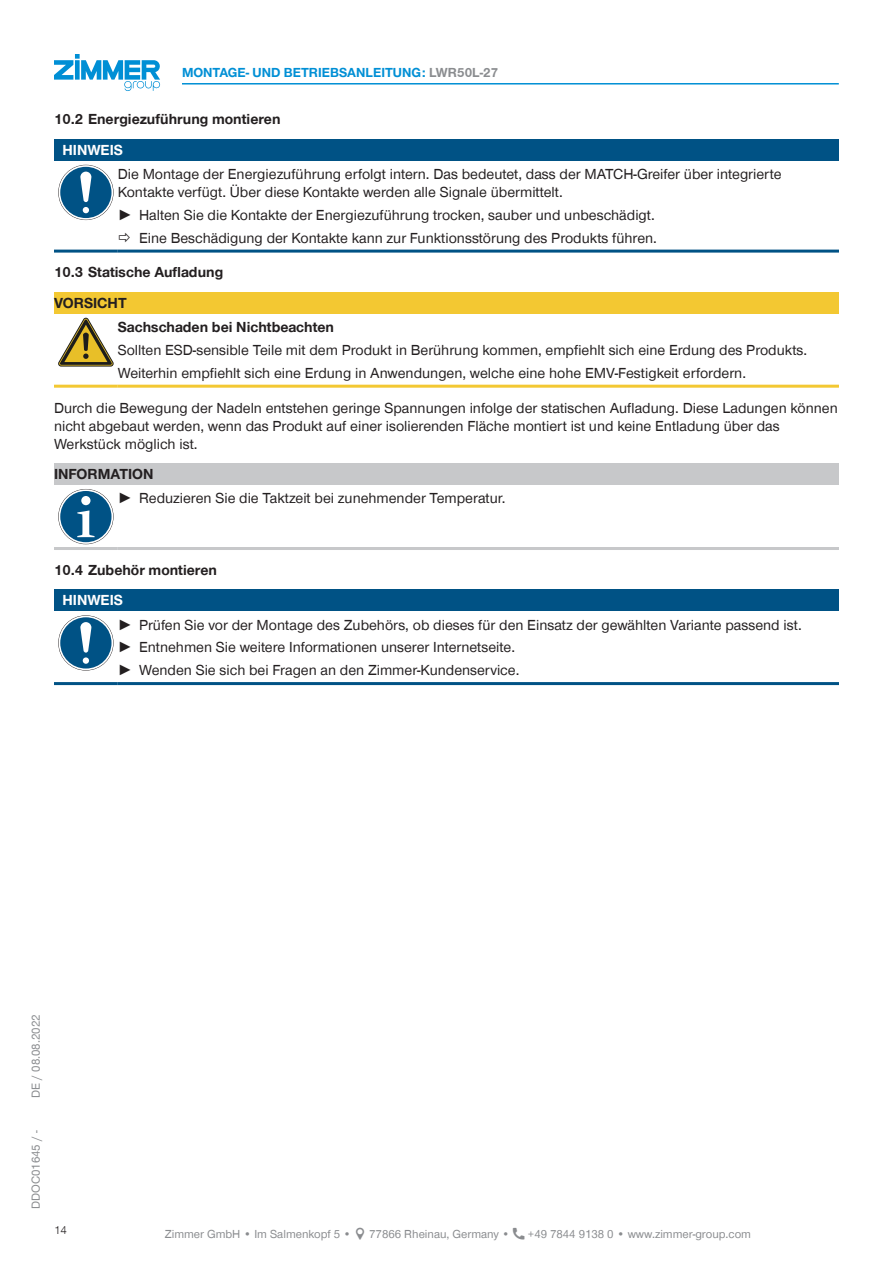
<style>
.page{position:relative;width:893px;height:1263px;background:#fff}
.page>*{position:absolute;margin:0;border:0;box-sizing:border-box;transform-origin:0 0}
.CB_AF_TD-Text{font:15px/18px "Zimmer Group Sans Global";color:#231f20}
.CB_AF_TD-Text-2{font:700 15px "Zimmer Group Sans Global";color:#231f20}
.CB_AF_TD-Signalwort{font:700 15px "Zimmer Group Sans Global";color:#231f20}
.CB_AF_TD-Signalwort-2{font:700 15px "Zimmer Group Sans Global";color:#fff}
.CB_AF_TD-Kopfzeile{font:700 13.5px "Zimmer Group Sans Global";color:#008fd5}
.CB_AF_TD-Fusszeile{font:12px "Zimmer Group Sans Global";color:#8a8c8f}
.CB_AF_TD-Seitenrand{font:12px "Zimmer Group Sans";color:#8a8c8f}
.CB_AF_Seitenzahl_lin{font:300 12px "Zimmer Group Sans";color:#231f20}
.s1{color:#8a8c8f}
.s2{font-family:"Zimmer Group Sans"}
</style>
<div class="page">
<svg style="left:54px;top:54px;width:106px;height:37px"></svg>
<div style="left:54px;top:139px;width:785px;height:22px;background:#005285"></div>
<hr style="left:54px;top:250px;width:64px;height:3px;background:#005285">
<hr style="left:118px;top:250px;width:721px;height:3px;background:#005285">
<svg style="left:58px;top:165px;width:56px;height:55px"></svg>
<svg style="left:59px;top:165px;width:54px;height:55px"></svg>
<div style="left:60px;top:167px;width:52px;height:51px;background:#005285;border-radius:50%"></div>
<svg style="left:80px;top:172px;width:11px;height:41px"></svg>
<div style="left:54px;top:292px;width:785px;height:22px;background:#f3c832"></div>
<hr style="left:54px;top:385px;width:64px;height:3px;background:#f3c832">
<hr style="left:118px;top:385px;width:721px;height:3px;background:#f3c832">
<svg style="left:58px;top:318px;width:56px;height:48px"></svg>
<div style="left:54px;top:463px;width:785px;height:22px;background:#c7c8ca"></div>
<hr style="left:54px;top:547px;width:64px;height:3px;background:#c7c8ca">
<hr style="left:118px;top:547px;width:721px;height:3px;background:#c7c8ca">
<svg style="left:58px;top:489px;width:56px;height:55px"></svg>
<svg style="left:59px;top:489px;width:54px;height:55px"></svg>
<div style="left:60px;top:491px;width:52px;height:51px;background:#005285;border-radius:50%"></div>
<svg style="left:77px;top:510px;width:18px;height:27px"></svg>
<div style="left:81px;top:496px;width:9px;height:9px;background:#fff;border-radius:50%"></div>
<div style="left:54px;top:590px;width:785px;height:21px;background:#005285"></div>
<hr style="left:54px;top:682px;width:64px;height:3px;background:#005285">
<hr style="left:118px;top:682px;width:721px;height:3px;background:#005285">
<svg style="left:58px;top:615px;width:56px;height:55px"></svg>
<svg style="left:59px;top:616px;width:54px;height:54px"></svg>
<div style="left:60px;top:617px;width:52px;height:51px;background:#005285;border-radius:50%"></div>
<div style="left:83px;top:657px;width:6px;height:7px;background:#fff;border-radius:50%"></div>
<svg style="left:80px;top:622px;width:11px;height:31px"></svg>
<hr style="left:182px;top:83px;width:657px;height:2px;background:#008fd5">
<p class="CB_AF_TD-Kopfzeile" style="left:182px;top:65px;width:318px">MONTAGE- UND BETRIEBSANLEITUNG: <span class="s1">LWR50L-27</span></p>
<p class="CB_AF_TD-Text-2" style="left:54px;top:110px;width:228px">10.2 Energiezuführung montieren</p>
<p class="CB_AF_TD-Signalwort-2" style="left:63px;top:141px;width:62px">HINWEIS</p>
<p class="CB_AF_TD-Text" style="left:118px;top:165px;width:665px">Die Montage der Energiezuführung erfolgt intern. Das bedeutet, dass der MATCH-Greifer über integrierte<br>Kontakte verfügt. Über diese Kontakte werden alle Signale übermittelt.</p>
<p class="CB_AF_TD-Text" style="left:118px;top:206px;width:539px"><span class="s2">►</span> Halten Sie die Kontakte der Energiezuführung trocken, sauber und unbeschädigt.</p>
<p class="CB_AF_TD-Text" style="left:139px;top:228px;width:519px">Eine Beschädigung der Kontakte kann zur Funktionsstörung des Produkts führen.</p>
<p class="CB_AF_TD-Text-2" style="left:54px;top:263px;width:171px">10.3 Statische Aufladung</p>
<p class="CB_AF_TD-Signalwort" style="left:54px;top:294px;width:74px">VORSICHT</p>
<p class="CB_AF_TD-Text-2" style="left:118px;top:318px;width:218px">Sachschaden bei Nichtbeachten</p>
<p class="CB_AF_TD-Text" style="left:118px;top:341px;width:691px">Sollten ESD-sensible Teile mit dem Produkt in Berührung kommen, empfiehlt sich eine Erdung des Produkts.</p>
<p class="CB_AF_TD-Text" style="left:118px;top:363px;width:630px">Weiterhin empfiehlt sich eine Erdung in Anwendungen, welche eine hohe EMV-Festigkeit erfordern.</p>
<p class="CB_AF_TD-Text" style="left:54px;top:398px;width:785px">Durch die Bewegung der Nadeln entstehen geringe Spannungen infolge der statischen Aufladung. Diese Ladungen können nicht abgebaut werden, wenn das Produkt auf einer isolierenden Fläche montiert ist und keine Entladung über das<br>Werkstück möglich ist.</p>
<p class="CB_AF_TD-Signalwort" style="left:54px;top:465px;width:101px">INFORMATION</p>
<p class="CB_AF_TD-Text" style="left:118px;top:489px;width:389px"><span class="s2">►</span> Reduzieren Sie die Taktzeit bei zunehmender Temperatur.</p>
<p class="CB_AF_TD-Text-2" style="left:54px;top:561px;width:165px">10.4 Zubehör montieren</p>
<p class="CB_AF_TD-Signalwort-2" style="left:63px;top:591px;width:62px">HINWEIS</p>
<p class="CB_AF_TD-Text" style="left:118px;top:615px;width:685px"><span class="s2">►</span> Prüfen Sie vor der Montage des Zubehörs, ob dieses für den Einsatz der gewählten Variante passend ist.</p>
<p class="CB_AF_TD-Text" style="left:118px;top:638px;width:399px"><span class="s2">►</span> Entnehmen Sie weitere Informationen unserer Internetseite.</p>
<p class="CB_AF_TD-Text" style="left:118px;top:661px;width:403px"><span class="s2">►</span> Wenden Sie sich bei Fragen an den Zimmer-Kundenservice.</p>
<p class="CB_AF_TD-Seitenrand" style="left:28px;top:1097px;width:85px;rotate:-90deg">DE / 08.08.2022</p>
<p class="CB_AF_TD-Seitenrand" style="left:28px;top:1209px;width:80px;rotate:-90deg">DDOC01645 / -</p>
<p class="CB_AF_Seitenzahl_lin" style="left:54px;top:1222px;width:15px">14</p>
<p class="CB_AF_TD-Fusszeile" style="left:165px;top:1227px;width:188px">Zimmer GmbH • Im Salmenkopf 5 •</p>
<p class="CB_AF_TD-Fusszeile" style="left:369px;top:1227px;width:142px">77866 Rheinau, Germany •</p>
<p class="CB_AF_TD-Fusszeile" style="left:528px;top:1227px;width:225px">+49 7844 9138 0 • www.zimmer-group.com</p>
</div>
